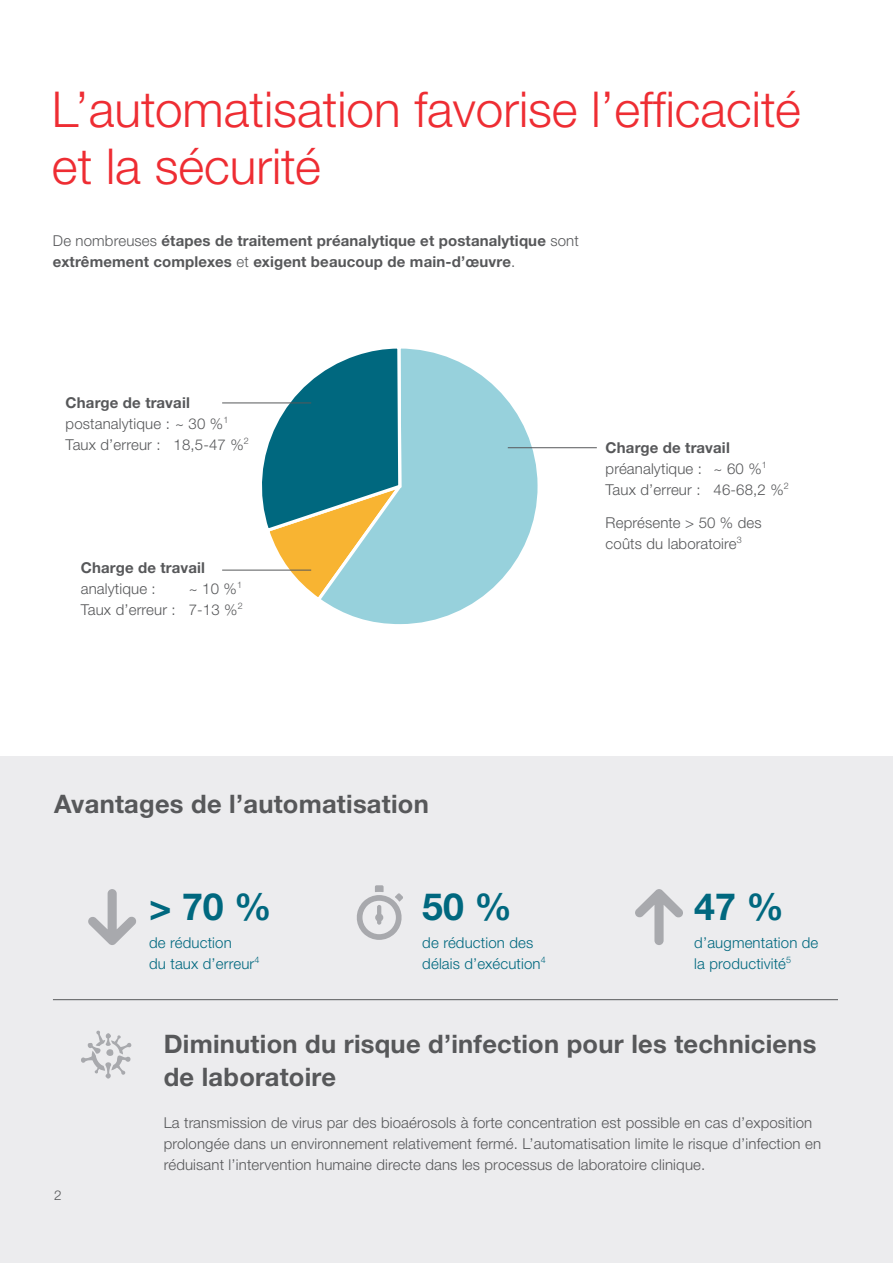
<style>
.page{position:relative;width:893px;height:1263px;background:#fff}
.page>*{position:absolute;margin:0;border:0;box-sizing:border-box;transform-origin:0 0}
.Headline{font:300 49.5px/57px "Helvetica Neue LTW1 G";color:#ee2d33}
.Subhead_Main{font:700 37.5px "Helvetica Neue LTW1 G";color:#00687f}
.Body_Copy{font:700 25.5px/33px "Helvetica Neue LTW1 G";letter-spacing:.01em;color:#57585a}
.Body_Copy-2{font:300 15px/21px "Helvetica Neue LTW1 G";letter-spacing:.01em;color:#57585a}
.Body_Copy-3{font:700 15px/21px "Helvetica Neue LTW1 G";letter-spacing:.01em;color:#57585a}
.Body_Copy-4{font:300 15px/21px "Helvetica Neue LTW1 G";letter-spacing:.01em;color:#00687f}
.t1{font:300 13.5px "Helvetica Neue LTW1 G";color:#57585a}
.s1{font-weight:300}
.s2{font-weight:700}
</style>
<div class="page">
<div style="left:0;top:757px;width:893px;height:506px;background:#ececee"></div>
<svg style="left:356px;top:885px;width:47px;height:55px"></svg>
<svg style="left:81px;top:1030px;width:50px;height:49px"></svg>
<hr style="left:53px;top:999px;width:785px;height:1px;background:#57585a">
<svg style="left:88px;top:889px;width:48px;height:56px"></svg>
<svg style="left:635px;top:889px;width:48px;height:56px"></svg>
<svg style="left:328px;top:348px;width:212px;height:277px"></svg>
<svg style="left:243px;top:348px;width:161px;height:256px"></svg>
<hr style="left:222px;top:403px;width:89px;height:1px;background:#57585a">
<hr style="left:222px;top:570px;width:89px;height:1px;background:#57585a">
<hr style="left:508px;top:447px;width:89px;height:1px;background:#57585a">
<p class="Headline" style="left:52px;top:80px;width:750px">L’automatisation favorise l’efficacité et la sécurité</p>
<p class="Body_Copy-3" style="left:53px;top:230px;width:527px"><span class="s1">De nombreuses</span> étapes de traitement préanalytique et postanalytique <span class="s1">sont </span>extrêmement complexes <span class="s1">et</span> exigent beaucoup de main-d’œuvre<span class="s1">.</span></p>
<p class="Body_Copy-2" style="left:66px;top:392px;width:164px"><span class="s2">Charge de travail </span>postanalytique : ~ 30 %<sup>1</sup></p>
<p class="Body_Copy-2" style="left:66px;top:434px;width:185px">Taux d’erreur : 18,5-47 %<sup>2</sup></p>
<p class="Body_Copy-3" style="left:81px;top:557px;width:126px">Charge de travail <span class="s1">analytique :</span></p>
<p class="Body_Copy-2" style="left:189px;top:578px;width:55px">~ 10 %<sup>1</sup></p>
<p class="Body_Copy-2" style="left:81px;top:599px;width:163px">Taux d’erreur : 7-13 %<sup>2</sup></p>
<p class="Body_Copy-2" style="left:606px;top:437px;width:163px"><span class="s2">Charge de travail </span>préanalytique : ~ 60 %<sup>1</sup></p>
<p class="Body_Copy-2" style="left:606px;top:479px;width:185px">Taux d’erreur : 46-68,2 %<sup>2</sup></p>
<p class="Body_Copy-2" style="left:606px;top:512px;width:158px">Représente &gt; 50 % des coûts du laboratoire<sup>3</sup></p>
<p class="Body_Copy" style="left:54px;top:787px;width:376px">Avantages de l’automatisation</p>
<p class="Subhead_Main" style="left:149px;top:884px;width:124px">&gt; 70 %</p>
<p class="Body_Copy-4" style="left:149px;top:932px;width:112px">de réduction<br>du taux d’erreur<sup>4</sup></p>
<p class="Subhead_Main" style="left:422px;top:884px;width:91px">50 %</p>
<p class="Body_Copy-4" style="left:422px;top:932px;width:125px">de réduction des délais d’exécution<sup>4</sup></p>
<p class="Subhead_Main" style="left:694px;top:884px;width:91px">47 %</p>
<p class="Body_Copy-4" style="left:694px;top:932px;width:126px">d’augmentation de la productivité<sup>5</sup></p>
<p class="t1" style="left:54px;top:1186px;width:9px">2</p>
<p class="Body_Copy" style="left:164px;top:1027px;width:654px">Diminution du risque d’infection pour les techniciens de laboratoire</p>
<p class="Body_Copy-2" style="left:164px;top:1112px;width:659px">La transmission de virus par des bioaérosols à forte concentration est possible en cas d’exposition prolongée dans un environnement relativement fermé. L’automatisation limite le risque d’infection en réduisant l’intervention humaine directe dans les processus de laboratoire clinique.</p>
</div>
